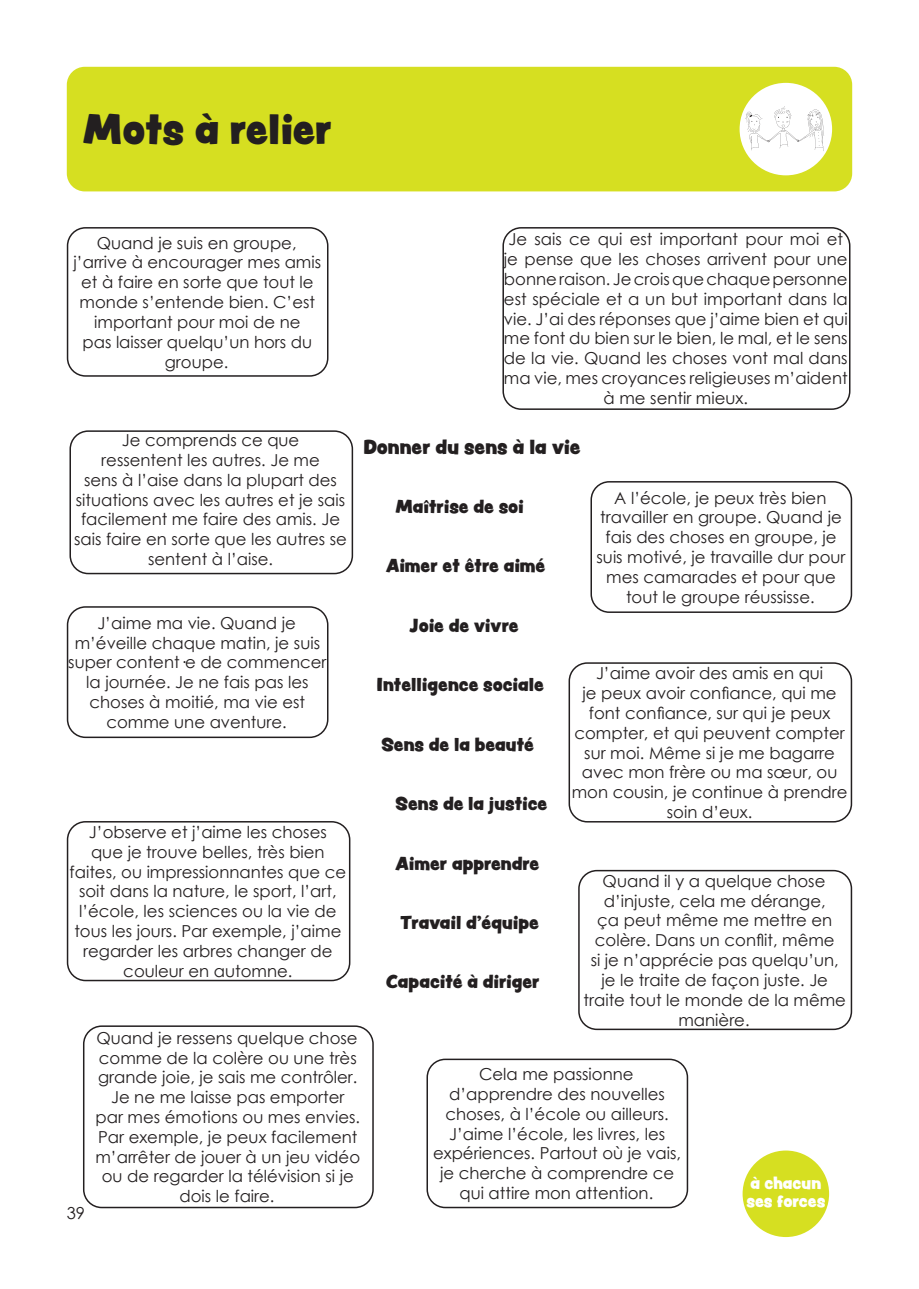
<style>
.page{position:relative;width:919px;height:1289px;background:#fff}
.page>*{position:absolute;margin:0;border:0;box-sizing:border-box;transform-origin:0 0}
.t1{font:37.5px "Peachy Keen JF";color:#231f20}
.t2{font:18px "Peachy Keen JF";color:#231f20}
.t3{font:16.5px/19.8px "Century Gothic";color:#231f20;text-align:center}
.t4{font:16.5px "Peachy Keen JF";color:#231f20}
.t5{font:15px/18px "Peachy Keen JF";color:#fff}
</style>
<div class="page">
<div style="left:67px;top:67px;width:785px;height:124px;background:#d6df21;border-radius:18px"></div>
<div style="left:741px;top:84px;width:89px;height:90px;background:#fff;border-radius:50%"></div>
<div style="left:739px;top:83px;width:93px;height:92px;border:3px solid #fff;border-radius:50%"></div>
<svg style="left:745px;top:106px;width:79px;height:45px"></svg>
<div style="left:741px;top:1148px;width:89px;height:90px;background:#d6df21;border-radius:50%"></div>
<div style="left:739px;top:1147px;width:93px;height:92px;border:3px solid #fff;border-radius:50%"></div>
<div style="left:502px;top:227px;width:348px;height:183px;border:2px solid #231f20;border-radius:18px"></div>
<div style="left:67px;top:227px;width:261px;height:150px;border:2px solid #231f20;border-radius:18px"></div>
<div style="left:590px;top:481px;width:262px;height:132px;border:2px solid #231f20;border-radius:18px"></div>
<div style="left:426px;top:1058px;width:262px;height:150px;border:2px solid #231f20;border-radius:18px"></div>
<div style="left:578px;top:869px;width:274px;height:161px;border:2px solid #231f20;border-radius:18px"></div>
<div style="left:67px;top:821px;width:283px;height:160px;border:2px solid #231f20;border-radius:18px"></div>
<div style="left:69px;top:430px;width:284px;height:144px;border:2px solid #231f20;border-radius:18px"></div>
<div style="left:67px;top:606px;width:261px;height:132px;border:2px solid #231f20;border-radius:18px"></div>
<div style="left:83px;top:1025px;width:291px;height:183px;border:2px solid #231f20;border-radius:18px"></div>
<div style="left:568px;top:662px;width:284px;height:160px;border:2px solid #231f20;border-radius:18px"></div>
<h1 class="t1" style="left:83px;top:100px;width:251px">Mots à relier</h1>
<p class="t3" style="left:74px;top:232px;width:249px">Quand je suis en groupe, j’arrive à encourager mes amis et à faire en sorte que tout le monde s’entende bien. C’est important pour moi de ne<br>pas laisser quelqu’un hors du groupe.</p>
<p class="t3" style="left:74px;top:430px;width:274px">Je comprends ce que<br>ressentent les autres. Je me<br>sens à l’aise dans la plupart des situations avec les autres et je sais facilement me faire des amis. Je sais faire en sorte que les autres se sentent à l’aise.</p>
<p class="t3" style="left:68px;top:612px;width:260px">J’aime ma vie. Quand je m’éveille chaque matin, je suis super content·e de commencer la journée. Je ne fais pas les choses à moitié, ma vie est comme une aventure.</p>
<p class="t3" style="left:70px;top:821px;width:278px">J’observe et j’aime les choses<br>que je trouve belles, très bien faites, ou impressionnantes que ce soit dans la nature, le sport, l’art, l’école, les sciences ou la vie de tous les jours. Par exemple, j’aime regarder les arbres changer de couleur en automne.</p>
<p class="t3" style="left:504px;top:229px;width:345px">Je sais ce qui est important pour moi et je pense que les choses arrivent pour une bonne raison. Je crois que chaque personne est spéciale et a un but important dans la vie. J’ai des réponses que j’aime bien et qui me font du bien sur le bien, le mal, et le sens de la vie. Quand les choses vont mal dans ma vie, mes croyances religieuses m’aident à me sentir mieux.</p>
<p class="t2" style="left:363px;top:433px;width:219px">Donner du sens à la vie</p>
<p class="t4" style="left:395px;top:494px;width:130px">Maîtrise de soi</p>
<p class="t4" style="left:386px;top:553px;width:161px">Aimer et être aimé</p>
<p class="t4" style="left:409px;top:612px;width:110px">Joie de vivre</p>
<p class="t3" style="left:596px;top:487px;width:250px">A l’école, je peux très bien travailler en groupe. Quand je fais des choses en groupe, je suis motivé, je travaille dur pour mes camarades et pour que tout le groupe réussisse.</p>
<p class="t4" style="left:376px;top:672px;width:169px">Intelligence sociale</p>
<p class="t4" style="left:381px;top:731px;width:154px">Sens de la beauté</p>
<p class="t4" style="left:395px;top:791px;width:153px">Sens de la justice</p>
<p class="t4" style="left:395px;top:850px;width:145px">Aimer apprendre</p>
<p class="t4" style="left:400px;top:909px;width:140px">Travail d’équipe</p>
<p class="t4" style="left:386px;top:969px;width:155px">Capacité à diriger</p>
<p class="t3" style="left:571px;top:663px;width:277px">J’aime avoir des amis en qui<br>je peux avoir confiance, qui me font confiance, sur qui je peux compter, et qui peuvent compter sur moi. Même si je me bagarre avec mon frère ou ma sœur, ou mon cousin, je continue à prendre soin d’eux.</p>
<p class="t3" style="left:583px;top:870px;width:264px">Quand il y a quelque chose d’injuste, cela me dérange,<br>ça peut même me mettre en colère. Dans un conflit, même<br>si je n’apprécie pas quelqu’un, je le traite de façon juste. Je traite tout le monde de la même manière.</p>
<p class="t3" style="left:67px;top:1202px;width:20px">39</p>
<p class="t3" style="left:95px;top:1027px;width:266px">Quand je ressens quelque chose comme de la colère ou une très grande joie, je sais me contrôler.<br>Je ne me laisse pas emporter par mes émotions ou mes envies.<br>Par exemple, je peux facilement m’arrêter de jouer à un jeu vidéo ou de regarder la télévision si je dois le faire.</p>
<p class="t3" style="left:433px;top:1064px;width:249px">Cela me passionne d’apprendre des nouvelles choses, à l’école ou ailleurs.<br>J’aime l’école, les livres, les expériences. Partout où je vais, je cherche à comprendre ce qui attire mon attention.</p>
<p class="t5" style="left:746px;top:1174px;width:80px">à chacun ses forces</p>
</div>
